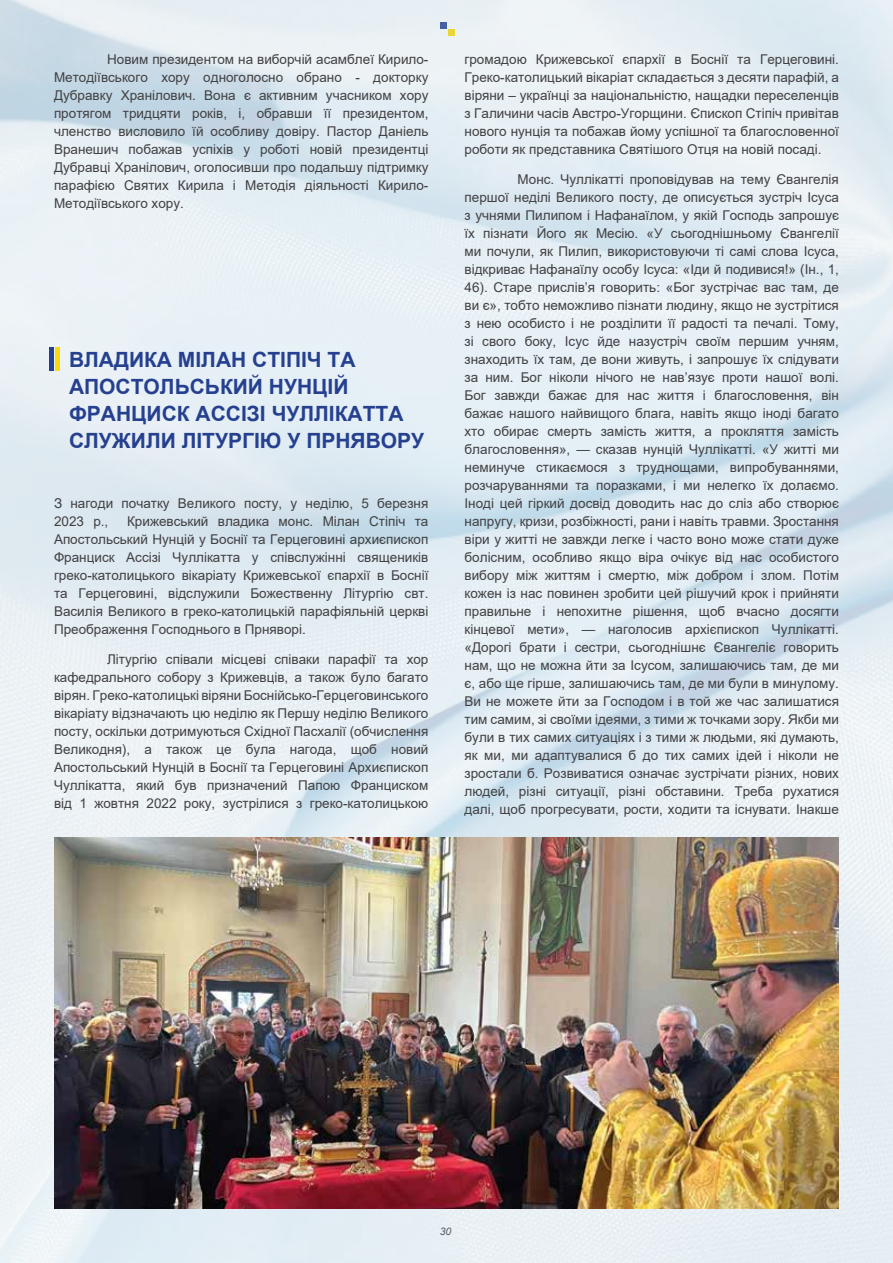
<style>
.page{position:relative;width:893px;height:1263px;background:#fff}
.page>*{position:absolute;margin:0;border:0;box-sizing:border-box;transform-origin:0 0}
.t1{font:700 21px/27px "Arial";color:#25408f}
.t2{font:13.5px/18px "Arial";color:#414042;text-align:justify}
.t3{font:italic 10.5px "Arial";color:#414042}
</style>
<div class="page">
<img style="left:0;top:0;width:893px;height:1263px">
<img style="left:54px;top:837px;width:785px;height:372px">
<hr style="left:49px;top:348px;width:4px;height:23px;background:#25408f">
<hr style="left:55px;top:348px;width:4px;height:23px;background:#fdd905">
<p class="t2" style="left:54px;top:50px;width:376px;text-indent:53px">Новим президентом на виборчій асамблеї Кирило-Методіївського хору одноголосно обрано - докторку Дубравку Хранілович. Вона є активним учасником хору протягом тридцяти років, і, обравши її президентом, членство висловило їй особливу довіру. Пастор Даніель Вранешич побажав успіхів у роботі новій президентці Дубравці Хранілович, оголосивши про подальшу підтримку парафією Святих Кирила і Методія діяльності Кирило-Методіївського хору.</p>
<h1 class="t1" style="left:69px;top:346px;width:357px">ВЛАДИКА МІЛАН СТІПІЧ ТА<br>АПОСТОЛЬСЬКИЙ НУНЦІЙ<br>ФРАНЦИСК АССІЗІ ЧУЛЛІКАТТА<br>СЛУЖИЛИ ЛІТУРГІЮ У ПРНЯВОРУ</h1>
<p class="t2" style="left:54px;top:494px;width:376px">З нагоди початку Великого посту, у неділю, 5 березня<br>2023 р.,</p>
<p class="t2" style="left:54px;top:512px;width:376px;text-indent:73px">Крижевський владика монс. Мілан Стіпіч та Апостольський Нунцій у Боснії та Герцеговині архиєпископ Франциск Ассізі Чуллікатта у співслужінні священиків греко-католицького вікаріату Крижевської єпархії в Боснії та Герцеговині, відслужили Божественну Літургію свт.<br>Василія Великого в греко-католицькій парафіяльній церкві Преображення Господнього в Прняворі.</p>
<p class="t2" style="left:54px;top:650px;width:376px;text-indent:53px">Літургію співали місцеві співаки парафії та хор кафедрального собору з Крижевців, а також було багато вірян. Греко-католицькі віряни Боснійсько-Герцеговинського вікаріату відзначають цю неділю як Першу неділю Великого посту, оскільки дотримуються Східної Пасхалії (обчислення Великодня), а також це була нагода, щоб новий Апостольський Нунцій в Боснії та Герцеговині Архиєпископ Чуллікатта, який був призначений Папою Франциском від 1 жовтня 2022 року, зустрілися з греко-католицькою</p>
<p class="t2" style="left:465px;top:50px;width:376px">громадою Крижевської єпархії в Боснії та Герцеговині.<br>Греко-католицький вікаріат складається з десяти парафій, а віряни – українці за національністю, нащадки переселенців з Галичини часів Австро-Угорщини. Єпископ Стіпіч привітав нового нунція та побажав йому успішної та благословенної роботи як представника Святішого Отця на новій посаді.</p>
<p class="t2" style="left:465px;top:170px;width:376px;text-indent:53px">Монс. Чуллікатті проповідував на тему Євангелія першої неділі Великого посту, де описується зустріч Ісуса з учнями Пилипом і Нафанаїлом, у якій Господь запрошує їх пізнати Його як Месію. «У сьогоднішньому Євангелії ми почули, як Пилип, використовуючи ті самі слова Ісуса, відкриває Нафанаїлу особу Ісуса: «Іди й подивися!» (Ін., 1, 46). Старе прислів’я говорить: «Бог зустрічає вас там, де ви є», тобто неможливо пізнати людину, якщо не зустрітися з нею особисто і не розділити її радості та печалі. Тому, зі свого боку, Ісус йде назустріч своїм першим учням, знаходить їх там, де вони живуть, і запрошує їх слідувати за ним. Бог ніколи нічого не нав’язує проти нашої волі.<br>Бог завжди бажає для нас життя і благословення, він бажає нашого найвищого блага, навіть якщо іноді багато хто обирає смерть замість життя, а прокляття замість благословення», — сказав нунцій Чуллікатті. «У житті ми неминуче стикаємося з труднощами, випробуваннями, розчаруваннями та поразками, і ми нелегко їх долаємо.<br>Іноді цей гіркий досвід доводить нас до сліз або створює напругу, кризи, розбіжності, рани і навіть травми. Зростання віри у житті не завжди легке і часто воно може стати дуже болісним, особливо якщо віра очікує від нас особистого вибору між життям і смертю, між добром і злом. Потім кожен із нас повинен зробити цей рішучий крок і прийняти правильне і непохитне рішення, щоб вчасно досягти кінцевої мети», — наголосив архієпископ Чуллікатті. «Дорогі брати і сестри, сьогоднішнє Євангеліє говорить нам, що не можна йти за Ісусом, залишаючись там, де ми є, або ще гірше, залишаючись там, де ми були в минулому.<br>Ви не можете йти за Господом і в той же час залишатися тим самим, зі своїми ідеями, з тими ж точками зору. Якби ми були в тих самих ситуаціях і з тими ж людьми, які думають, як ми, ми адаптувалися б до тих самих ідей і ніколи не зростали б. Розвиватися означає зустрічати різних, нових людей, різні ситуації, різні обставини. Треба рухатися далі, щоб прогресувати, рости, ходити та існувати. Інакше</p>
<p class="t3" style="left:440px;top:1224px;width:13px">30</p>
</div>
